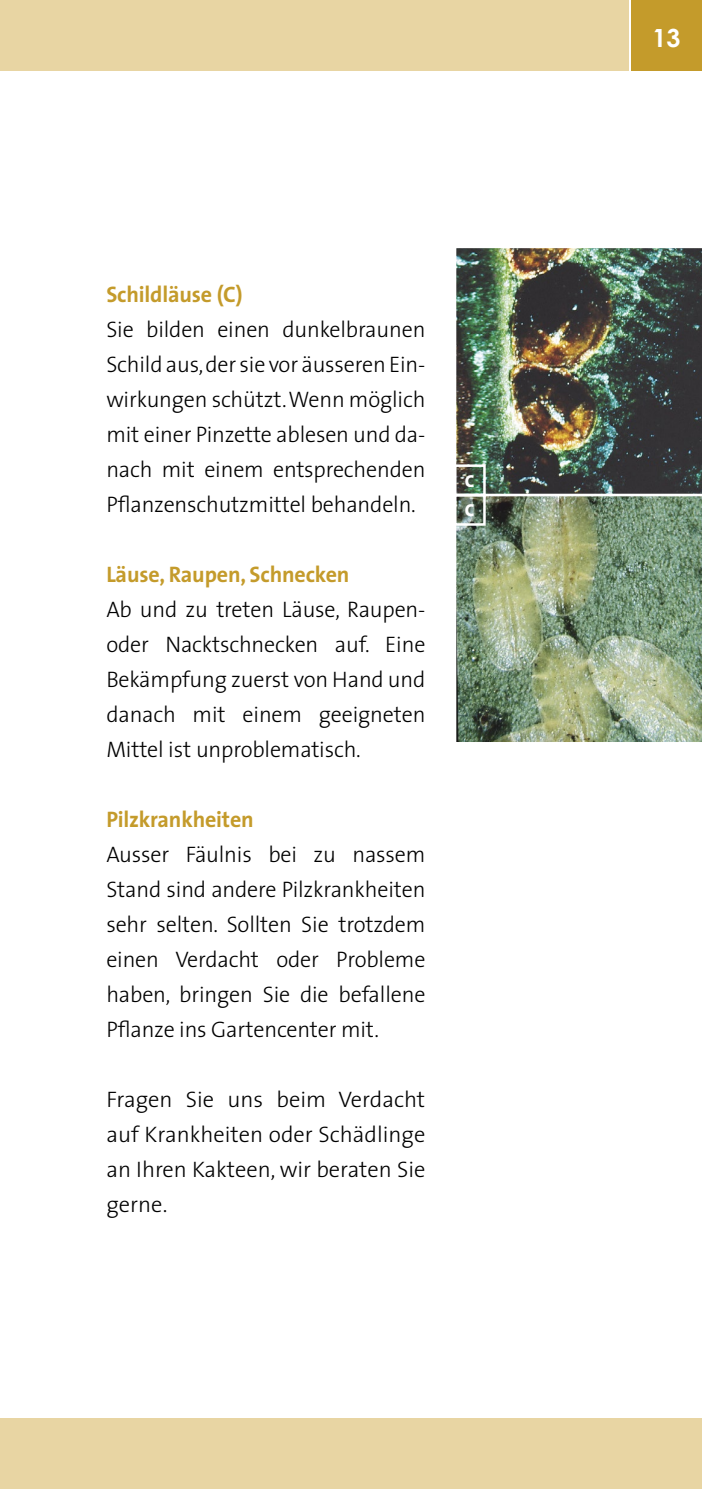
<style>
.page{position:relative;width:702px;height:1489px;background:#fff}
.page>*{position:absolute;margin:0;border:0;box-sizing:border-box;transform-origin:0 0}
.t1{font:700 25px "Century Gothic";color:#fff}
.t2{font:300 22.5px/35px "The Sans";letter-spacing:-.01em;color:#000;text-align:justify}
.t3{font:700 22.5px "The Sans";letter-spacing:-.01em;color:#c49b2b}
.t4{font:17.5px/29.5px "The Sans Extra Bold Caps";color:#fff}
</style>
<div class="page">
<div style="left:631px;top:0;width:71px;height:71px;background:#c49b2b"></div>
<div style="left:0;top:0;width:628px;height:71px;background:#e8d5a3"></div>
<div style="left:0;top:1417px;width:702px;height:71px;background:#e8d5a3"></div>
<img style="left:456px;top:248px;width:246px;height:244px">
<img style="left:456px;top:492px;width:246px;height:250px">
<div style="left:454px;top:464px;width:31px;height:32px;border:2px solid #fff"></div>
<div style="left:454px;top:494px;width:31px;height:31px;border:2px solid #fff"></div>
<p class="t3" style="left:106px;top:275px;width:138px">Schildläuse (C)</p>
<p class="t2" style="left:106px;top:311px;width:320px">Sie bilden einen dunkelbraunen Schild aus, der sie vor äusseren Ein&shy;wirkungen schützt. Wenn möglich mit einer Pinzette ablesen und da&shy;nach mit einem entsprechenden Pflanzenschutzmittel behandeln.</p>
<p class="t3" style="left:106px;top:555px;width:245px">Läuse, Raupen, Schnecken</p>
<p class="t2" style="left:106px;top:591px;width:320px">Ab und zu treten Läuse, Raupen&shy;oder Nacktschnecken auf. Eine Bekämpfung zuerst von Hand und danach mit einem geeigneten Mittel ist unproblematisch.</p>
<p class="t3" style="left:106px;top:800px;width:149px">Pilzkrankheiten</p>
<p class="t2" style="left:106px;top:836px;width:320px">Ausser Fäulnis bei zu nassem Stand sind andere Pilzkrankheiten sehr selten. Sollten Sie trotzdem einen Verdacht oder Probleme haben, bringen Sie die befallene Pflanze ins Gartencenter mit.</p>
<p class="t2" style="left:106px;top:1081px;width:320px">Fragen Sie uns beim Verdacht auf Krankheiten oder Schädlinge an Ihren Kakteen, wir beraten Sie gerne.</p>
<p class="t4" style="left:465px;top:465px;width:11px">C<br>C</p>
<p class="t1" style="left:652px;top:22px;width:30px">13</p>
</div>
